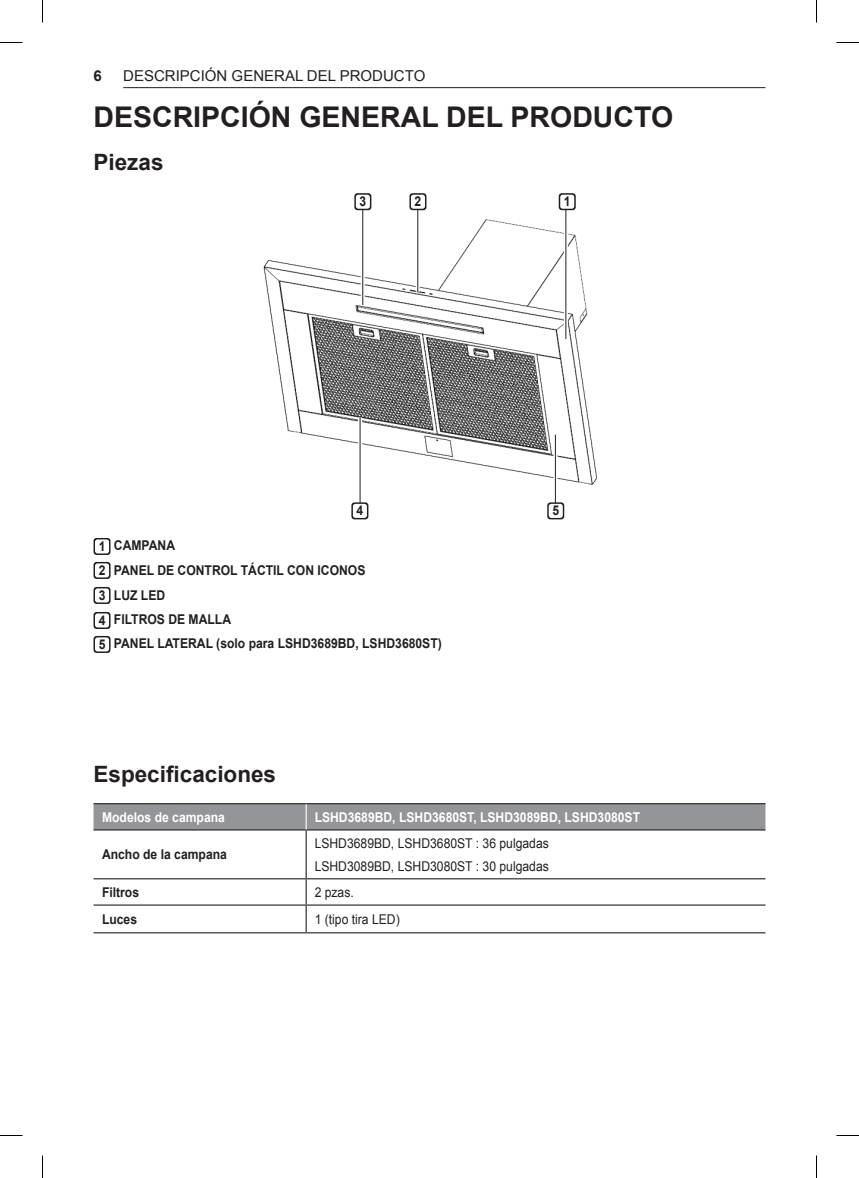
<style>
.page{position:relative;width:859px;height:1178px;background:#fff}
.page>*{position:absolute;margin:0;border:0;box-sizing:border-box;transform-origin:0 0}
.t1{font:700 28.5px "Arial";color:#231f20}
.t2{font:700 22.5px "Arial";color:#231f20}
.t3{font:15px "Arial";color:#231f20}
.t4{font:700 15px "Arial";color:#231f20}
.t5{font:700 13.5px/24.5px "Arial";color:#231f20;scale:.9 1}
.t6{font:13.5px/22.5px "Arial";color:#231f20;scale:.9 1}
.t7{font:700 13.5px "Arial";color:#fff;scale:.9 1}
</style>
<div class="page">
<hr style="left:123px;top:87px;width:642px;height:1px;background:#231f20">
<img style="left:263px;top:210px;width:334px;height:275px">
<svg style="left:564px;top:210px;width:4px;height:129px"></svg>
<hr style="left:565px;top:210px;width:1px;height:129px;background:#231f20">
<svg style="left:553px;top:435px;width:4px;height:67px"></svg>
<hr style="left:555px;top:435px;width:1px;height:68px;background:#231f20">
<svg style="left:358px;top:417px;width:4px;height:85px"></svg>
<hr style="left:360px;top:417px;width:1px;height:86px;background:#231f20">
<svg style="left:416px;top:210px;width:4px;height:82px"></svg>
<hr style="left:417px;top:210px;width:1px;height:82px;background:#231f20">
<svg style="left:361px;top:210px;width:4px;height:95px"></svg>
<hr style="left:362px;top:210px;width:1px;height:95px;background:#231f20">
<svg style="left:559px;top:193px;width:17px;height:17px"></svg>
<div style="left:560px;top:195px;width:14px;height:14px;background:#fff;border-radius:3px"></div>
<svg style="left:351px;top:502px;width:17px;height:17px"></svg>
<div style="left:353px;top:504px;width:14px;height:14px;background:#fff;border-radius:3px"></div>
<svg style="left:547px;top:502px;width:17px;height:17px"></svg>
<div style="left:549px;top:504px;width:14px;height:14px;background:#fff;border-radius:3px"></div>
<svg style="left:409px;top:193px;width:17px;height:17px"></svg>
<div style="left:411px;top:195px;width:14px;height:14px;background:#fff;border-radius:3px"></div>
<svg style="left:354px;top:193px;width:17px;height:17px"></svg>
<div style="left:356px;top:195px;width:14px;height:14px;background:#fff;border-radius:3px"></div>
<svg style="left:94px;top:538px;width:17px;height:17px"></svg>
<div style="left:95px;top:539px;width:14px;height:14px;background:#fff;border-radius:3px"></div>
<svg style="left:94px;top:562px;width:17px;height:17px"></svg>
<div style="left:95px;top:563px;width:14px;height:14px;background:#fff;border-radius:3px"></div>
<svg style="left:94px;top:587px;width:17px;height:17px"></svg>
<div style="left:95px;top:588px;width:14px;height:14px;background:#fff;border-radius:3px"></div>
<svg style="left:94px;top:612px;width:17px;height:17px"></svg>
<div style="left:95px;top:613px;width:14px;height:14px;background:#fff;border-radius:3px"></div>
<svg style="left:94px;top:636px;width:17px;height:17px"></svg>
<div style="left:95px;top:637px;width:14px;height:14px;background:#fff;border-radius:3px"></div>
<hr style="left:94px;top:803px;width:212px;height:1px;background:#231f20">
<hr style="left:306px;top:803px;width:459px;height:1px;background:#231f20">
<hr style="left:306px;top:830px;width:1px;height:48px;background:#231f20">
<hr style="left:94px;top:878px;width:212px;height:1px;background:#231f20">
<hr style="left:306px;top:878px;width:459px;height:1px;background:#231f20">
<hr style="left:94px;top:904px;width:212px;height:1px;background:#231f20">
<hr style="left:306px;top:904px;width:459px;height:1px;background:#231f20">
<svg style="left:306px;top:879px;width:1px;height:53px"></svg>
<hr style="left:94px;top:932px;width:212px;height:1px;background:#231f20">
<hr style="left:306px;top:932px;width:459px;height:1px;background:#231f20">
<svg style="left:94px;top:804px;width:671px;height:26px;background:#8f9194"></svg>
<svg style="left:0;top:42px;width:22px;height:1px"></svg>
<svg style="left:836px;top:42px;width:23px;height:1px"></svg>
<svg style="left:0;top:1135px;width:22px;height:1px"></svg>
<svg style="left:836px;top:1135px;width:23px;height:1px"></svg>
<svg style="left:42px;top:0;width:1px;height:22px"></svg>
<svg style="left:42px;top:1155px;width:1px;height:23px"></svg>
<svg style="left:816px;top:0;width:1px;height:22px"></svg>
<svg style="left:816px;top:1155px;width:1px;height:23px"></svg>
<p class="t4" style="left:94px;top:70px;width:10px">6</p>
<p class="t3" style="left:123px;top:70px;width:304px">DESCRIPCIÓN GENERAL DEL PRODUCTO</p>
<h1 class="t1" style="left:94px;top:106px;width:581px">DESCRIPCIÓN GENERAL DEL PRODUCTO</h1>
<h2 class="t2" style="left:94px;top:153px;width:72px">Piezas</h2>
<p class="t5" style="left:564px;top:191px;width:9px">1</p>
<p class="t5" style="left:359px;top:191px;width:9px">3</p>
<p class="t5" style="left:415px;top:191px;width:9px">2</p>
<p class="t5" style="left:357px;top:500px;width:9px">4</p>
<p class="t5" style="left:552px;top:500px;width:9px">5</p>
<p class="t5" style="left:99px;top:534px;width:383px">1 CAMPANA<br>2 PANEL DE CONTROL TÁCTIL CON ICONOS<br>3 LUZ LED<br>4 FILTROS DE MALLA<br>5 PANEL LATERAL (solo para LSHD3689BD, LSHD3680ST)</p>
<h2 class="t2" style="left:94px;top:765px;width:184px">Especificaciones</h2>
<p class="t7" style="left:102px;top:812px;width:138px">Modelos de campana</p>
<p class="t7" style="left:315px;top:812px;width:363px">LSHD3689BD, LSHD3680ST, LSHD3089BD, LSHD3080ST</p>
<p class="t5" style="left:102px;top:843px;width:140px">Ancho de la campana</p>
<p class="t6" style="left:315px;top:833px;width:262px">LSHD3689BD, LSHD3680ST : 36 pulgadas<br>LSHD3089BD, LSHD3080ST : 30 pulgadas</p>
<p class="t5" style="left:102px;top:881px;width:43px">Filtros</p>
<p class="t6" style="left:315px;top:882px;width:45px">2 pzas.</p>
<p class="t5" style="left:102px;top:908px;width:41px">Luces</p>
<p class="t6" style="left:315px;top:909px;width:96px">1 (tipo tira LED)</p>
</div>
